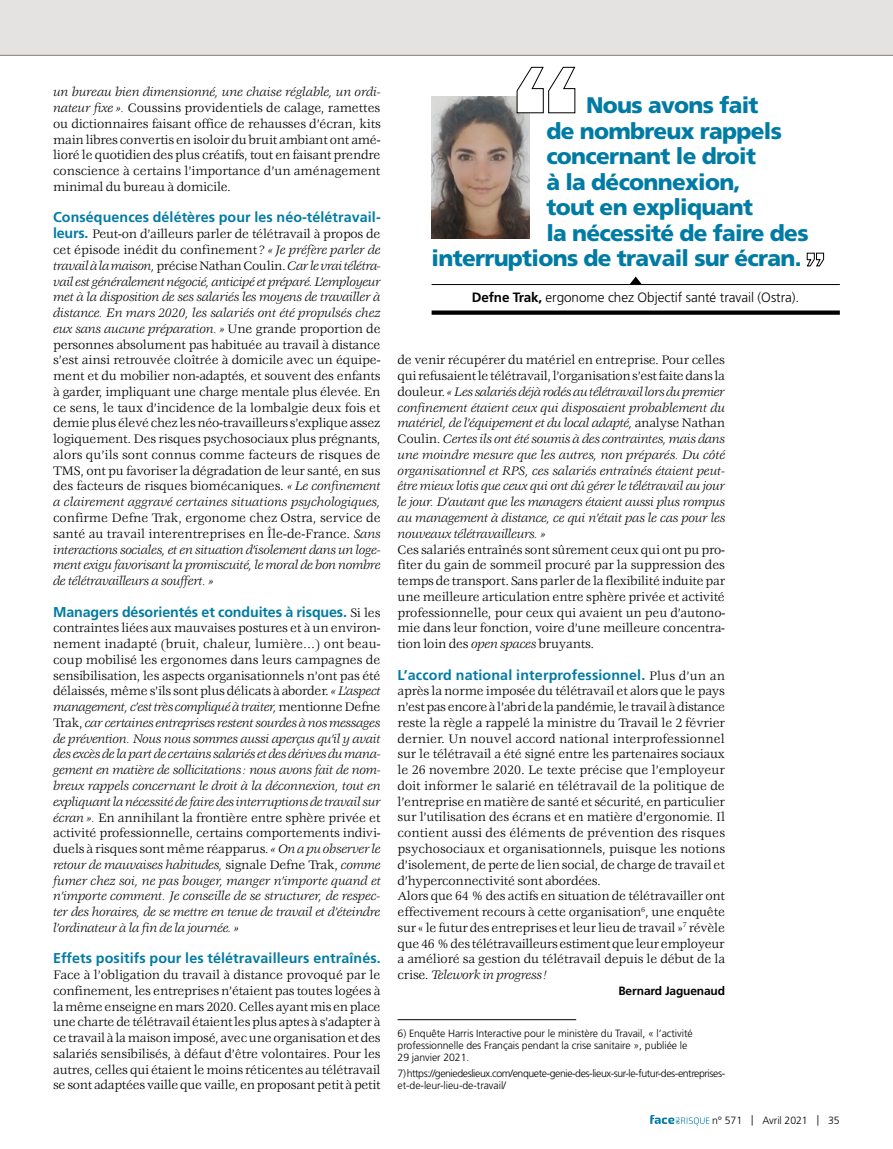
<style>
.page{position:relative;width:893px;height:1149px;background:#fff}
.page>*{position:absolute;margin:0;border:0;box-sizing:border-box;transform-origin:0 0}
.t1{font:900 22.5px "Frutiger LT Std";letter-spacing:-.03em;color:#007ba4}
.t2{font:700 14.25px "Frutiger LT Std";letter-spacing:.005em;color:#007ba4}
.t3{font:13.5px/15.8px "Veljovic Std";letter-spacing:-.015em;color:#000;text-align:justify}
.t4{font:italic 13.5px/15.8px "Veljovic Std";letter-spacing:-.015em;color:#000;text-align:justify}
.t5{font:300 13.5px "Frutiger LT Std";letter-spacing:-.005em;color:#000}
.t6{font:700 12px "Frutiger LT Std";letter-spacing:-.015em;color:#000}
.t7{font:300 10.5px/12px "Frutiger LT Std";letter-spacing:-.005em;color:#000}
.t8{font:300 10.5px/12px "Frutiger LT Std";letter-spacing:-.04em;color:#000}
.s1{font-style:italic}
.s2{font-family:"Frutiger LT Std";font-weight:700;font-size:14.25px;color:#007ba4}
.s3{font-style:normal}
.s4{font-family:"Veljovic Std";font-weight:400;font-size:13.5px;color:#000}
.s5{font-weight:700}
</style>
<div class="page">
<div style="left:0;top:0;width:893px;height:55px;background:#e5e2e2"></div>
<hr style="left:0;top:55px;width:893px;height:1px;background:#88817e">
<img style="left:432px;top:96px;width:97px;height:142px">
<hr style="left:432px;top:284px;width:408px;height:1px;background:#000">
<svg style="left:432px;top:310px;width:408px;height:4px;background:#202020"></svg>
<svg style="left:630px;top:276px;width:12px;height:8px"></svg>
<svg style="left:806px;top:252px;width:18px;height:15px"></svg>
<svg style="left:516px;top:66px;width:60px;height:48px"></svg>
<hr style="left:398px;top:1018px;width:178px;height:1px;background:#000">
<svg style="left:650px;top:1115px;width:59px;height:10px"></svg>
<p class="t3" style="left:53px;top:85px;width:329px"><span class="s1">un bureau bien dimensionné, une chaise réglable, un ordi&shy;nateur fixe ».</span> Coussins providentiels de calage, ramettes ou dictionnaires faisant office de rehausses d’écran, kits main libres convertis en isoloir du bruit ambiant ont amé&shy;lioré le quotidien des plus créatifs, tout en faisant prendre conscience à certains l’importance d’un aménagement minimal du bureau à domicile.</p>
<p class="t2" style="left:53px;top:209px;width:329px">Conséquences délétères pour les néo-télétravail-</p>
<p class="t3" style="left:53px;top:227px;width:329px"><span class="s2">leurs.</span> Peut-on d’ailleurs parler de télétravail à propos de cet épisode inédit du confinement? <span class="s1">« Je préfère parler de travail à la maison,</span> précise Nathan Coulin. <span class="s1">Car le vrai télétra&shy;vail est généralement négocié, anticipé et préparé. L’employeur met à la disposition de ses salariés les moyens de travailler à distance. En mars 2020, les salariés ont été propulsés chez eux sans aucune préparation. »</span> Une grande proportion de personnes absolument pas habituée au travail à distance s’est ainsi retrouvée cloîtrée à domicile avec un équipe&shy;ment et du mobilier non-adaptés, et souvent des enfants à garder, impliquant une charge mentale plus élevée. En ce sens, le taux d’incidence de la lombalgie deux fois et demie plus élevé chez les néo-travailleurs s’explique assez logiquement. Des risques psychosociaux plus prégnants, alors qu’ils sont connus comme facteurs de risques de TMS, ont pu favoriser la dégradation de leur santé, en sus des facteurs de risques biomécaniques. <span class="s1">« Le confinement a clairement aggravé certaines situations psychologiques,</span></p>
<p class="t4" style="left:53px;top:510px;width:329px"><span class="s3">confirme Defne Trak, ergonome chez Ostra, service de santé au travail interentreprises en Île-de-France.</span> Sans interactions sociales, et en situation d’isolement dans un loge&shy;ment exigu favorisant la promiscuité, le moral de bon nombre de télétravailleurs a souffert. »</p>
<p class="t2" style="left:53px;top:603px;width:329px">Managers désorientés et conduites à risques. <span class="s4">Si les</span></p>
<p class="t4" style="left:53px;top:620px;width:329px"><span class="s3">contraintes liées aux mauvaises postures et à un environ&shy;nement inadapté (bruit, chaleur, lumière…) ont beau&shy;coup mobilisé les ergonomes dans leurs campagnes de sensibilisation, les aspects organisationnels n’ont pas été délaissés, même s’ils sont plus délicats à aborder.</span> « L’aspect management, c’est très compliqué à traiter, <span class="s3">mentionne Defne Trak,</span> car certaines entreprises restent sourdes à nos messages de prévention. Nous nous sommes aussi aperçus qu’il y avait des excès de la part de certains salariés et des dérives du mana&shy;gement en matière de sollicitations : nous avons fait de nom&shy;breux rappels concernant le droit à la déconnexion, tout en expliquant la nécessité de faire des interruptions de travail sur écran ». <span class="s3">En annihilant la frontière entre sphère privée et activité professionnelle, certains comportements indivi&shy;duels à risques sont même réapparus.</span> « On a pu observer le retour de mauvaises habitudes, <span class="s3">signale Defne Trak,</span> comme fumer chez soi, ne pas bouger, manger n’importe quand et n’importe comment. Je conseille de se structurer, de respec&shy;ter des horaires, de se mettre en tenue de travail et d’éteindre l’ordinateur à la fin de la journée. »</p>
<p class="t2" style="left:53px;top:949px;width:329px">Effets positifs pour les télétravailleurs entraînés.</p>
<p class="t3" style="left:53px;top:967px;width:329px">Face à l’obligation du travail à distance provoqué par le confinement, les entreprises n’étaient pas toutes logées à la même enseigne en mars 2020. Celles ayant mis en place une charte de télétravail étaient les plus aptes à s’adapter à ce travail à la maison imposé, avec une organisation et des salariés sensibilisés, à défaut d’être volontaires. Pour les autres, celles qui étaient le moins réticentes au télétravail se sont adaptées vaille que vaille, en proposant petit à petit</p>
<h1 class="t1" style="left:586px;top:92px;width:174px">Nous avons fait</h1>
<h1 class="t1" style="left:546px;top:117px;width:237px">de nombreux rappels</h1>
<h1 class="t1" style="left:546px;top:143px;width:211px">concernant le droit</h1>
<h1 class="t1" style="left:546px;top:168px;width:196px">à la déconnexion,</h1>
<h1 class="t1" style="left:546px;top:194px;width:208px">tout en expliquant</h1>
<h1 class="t1" style="left:546px;top:219px;width:264px">la nécessité de faire des</h1>
<h1 class="t1" style="left:432px;top:245px;width:371px">interruptions de travail sur écran.</h1>
<p class="t5" style="left:472px;top:289px;width:329px"><span class="s5">Defne Trak,</span> ergonome chez Objectif santé travail (Ostra).</p>
<p class="t4" style="left:398px;top:353px;width:329px"><span class="s3">de venir récupérer du matériel en entreprise. Pour celles qui refusaient le télétravail, l’organisation s’est faite dans la douleur.</span> « Les salariés déjà rodés au télétravail lors du premier confinement étaient ceux qui disposaient probablement du matériel, de l’équipement et du local adapté, <span class="s3">analyse Nathan Coulin.</span> Certes ils ont été soumis à des contraintes, mais dans une moindre mesure que les autres, non préparés. Du côté organisationnel et RPS, ces salariés entraînés étaient peut&shy;être mieux lotis que ceux qui ont dû gérer le télétravail au jour le jour. D’autant que les managers étaient aussi plus rompus au management à distance, ce qui n’était pas le cas pour les nouveaux télétravailleurs. »</p>
<p class="t3" style="left:398px;top:542px;width:329px">Ces salariés entraînés sont sûrement ceux qui ont pu pro&shy;fiter du gain de sommeil procuré par la suppression des temps de transport. Sans parler de la flexibilité induite par une meilleure articulation entre sphère privée et activité professionnelle, pour ceux qui avaient un peu d’autono&shy;mie dans leur fonction, voire d’une meilleure concentra&shy;tion loin des <span class="s1">open spaces</span> bruyants.</p>
<p class="t2" style="left:398px;top:666px;width:329px">L’accord national interprofessionnel. <span class="s4">Plus d’un an</span></p>
<p class="t3" style="left:398px;top:683px;width:329px;text-align:left">après la norme imposée du télétravail et alors que le pays n’est pas encore à l’abri de la pandémie, le travail à distance reste la règle a rappelé la ministre du Travail le 2 février dernier. Un nouvel accord national interprofessionnel sur le télétravail a été signé entre les partenaires sociaux le 26 novembre 2020. Le texte précise que l’employeur doit informer le salarié en télétravail de la politique de l’entreprise en matière de santé et sécurité, en particulier sur l’utilisation des écrans et en matière d’ergonomie. Il contient aussi des éléments de prévention des risques psychosociaux et organisationnels, puisque les notions d’isolement, de perte de lien social, de charge de travail et d’hyperconnectivité sont abordées.<br>Alors que 64 % des actifs en situation de télétravailler ont effectivement recours à cette organisation<sup>6</sup>, une enquête sur « le futur des entreprises et leur lieu de travail »<sup>7</sup> révèle que 46 % des télétravailleurs estiment que leur employeur a amélioré sa gestion du télétravail depuis le début de la crise. <span class="s1">Telework in progress!</span></p>
<p class="t6" style="left:618px;top:983px;width:108px">Bernard Jaguenaud</p>
<p class="t7" style="left:398px;top:1027px;width:297px">6) Enquête Harris Interactive pour le ministère du Travail, « l’activité professionnelle des Français pendant la crise sanitaire », publiée le<br>29 janvier 2021.</p>
<p class="t8" style="left:398px;top:1067px;width:329px">7) https://geniedeslieux.com/enquete-genie-des-lieux-sur-le-futur-des-entreprises&shy;et-de-leur-lieu-de-travail/</p>
<p class="t7" style="left:712px;top:1113px;width:129px">n° 571 | Avril 2021 | 35</p>
</div>
